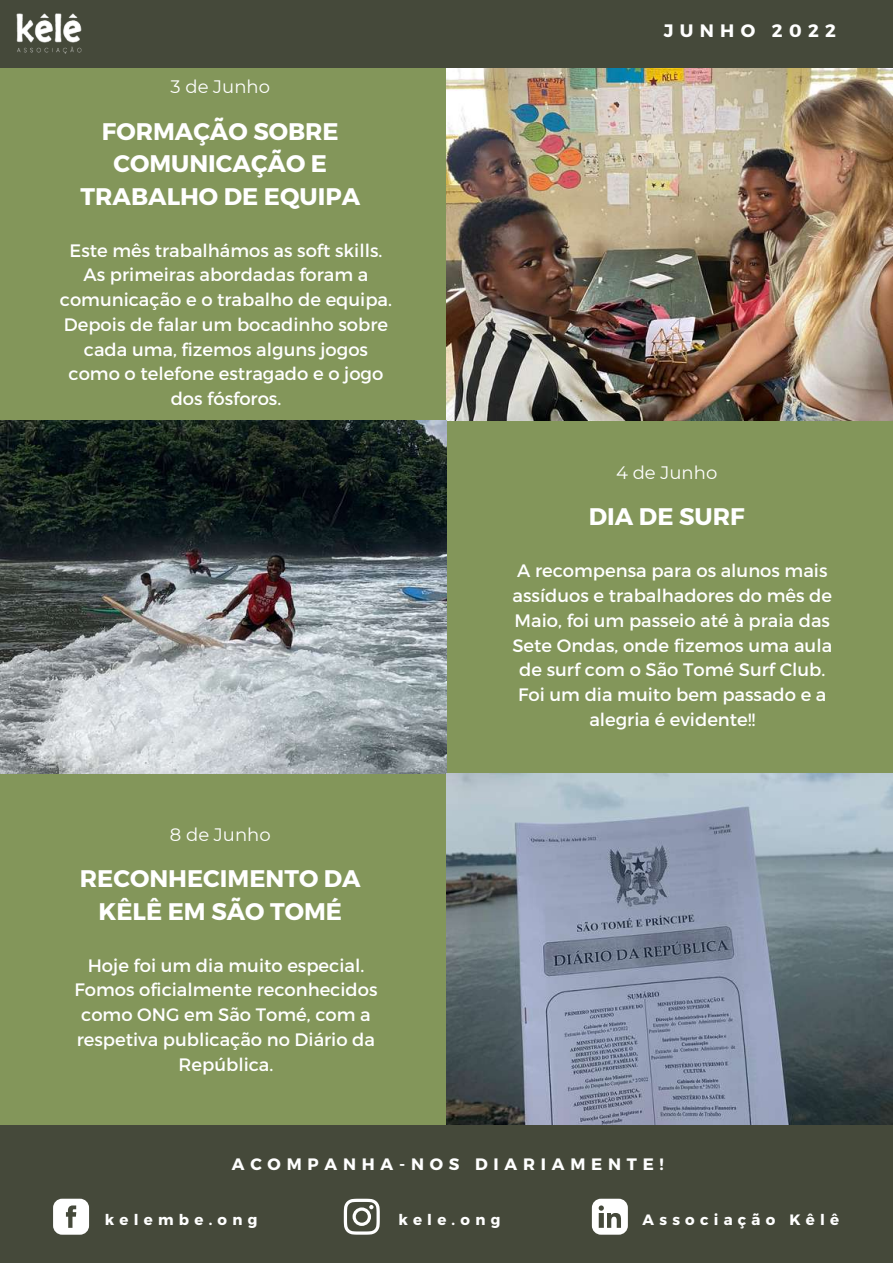
<style>
.page{position:relative;width:893px;height:1264px;background:#fff}
.page>*{position:absolute;margin:0;border:0;box-sizing:border-box;transform-origin:0 0}
.t1{font:700 24px/32.5px "Montserrat";color:#fff;text-align:center}
.t2{font:18px/24.8px "Montserrat";color:#fff;text-align:center}
.t3{font:700 18px "Montserrat";letter-spacing:.35em;color:#fff}
.t4{font:700 16.5px "Montserrat";letter-spacing:.35em;color:#fff}
.t5{font:700 15px "Montserrat";letter-spacing:.35em;color:#fff}
</style>
<div class="page">
<div style="left:0;top:0;width:892px;height:1262px;background:#83965a"></div>
<img style="left:446px;top:67px;width:446px;height:353px">
<img style="left:0;top:421px;width:446px;height:352px">
<img style="left:446px;top:774px;width:446px;height:351px">
<div style="left:0;top:0;width:892px;height:67px;background:#45493a"></div>
<div style="left:0;top:1125px;width:892px;height:137px;background:#45493a"></div>
<svg style="left:344px;top:1198px;width:36px;height:36px"></svg>
<svg style="left:53px;top:1198px;width:36px;height:36px"></svg>
<svg style="left:592px;top:1198px;width:35px;height:36px"></svg>
<img style="left:16px;top:13px;width:66px;height:41px">
<p class="t2" style="left:171px;top:74px;width:101px">3 de Junho</p>
<h1 class="t1" style="left:80px;top:113px;width:281px">FORMAÇÃO SOBRE<br>COMUNICAÇÃO E<br>TRABALHO DE EQUIPA</h1>
<p class="t2" style="left:60px;top:237px;width:334px">Este mês trabalhámos as soft skills.<br>As primeiras abordadas foram a comunicação e o trabalho de equipa.<br>Depois de falar um bocadinho sobre cada uma, fizemos alguns jogos como o telefone estragado e o jogo dos fósforos.</p>
<p class="t2" style="left:170px;top:821px;width:102px">8 de Junho</p>
<h1 class="t1" style="left:80px;top:861px;width:282px">RECONHECIMENTO DA<br>KÊLÊ EM SÃO TOMÉ</h1>
<p class="t2" style="left:74px;top:951px;width:304px">Hoje foi um dia muito especial.<br>Fomos oficialmente reconhecidos como ONG em São Tomé, com a respetiva publicação no Diário da<br>República.</p>
<p class="t3" style="left:664px;top:19px;width:173px">JUNHO 2022</p>
<p class="t2" style="left:616px;top:460px;width:103px">4 de Junho</p>
<h1 class="t1" style="left:589px;top:499px;width:157px">DIA DE SURF</h1>
<p class="t2" style="left:512px;top:557px;width:321px">A recompensa para os alunos mais assíduos e trabalhadores do mês de<br>Maio, foi um passeio até à praia das<br>Sete Ondas, onde fizemos uma aula de surf com o São Tomé Surf Club.<br>Foi um dia muito bem passado e a alegria é evidente!!</p>
<p class="t4" style="left:232px;top:1153px;width:433px">ACOMPANHA-NOS DIARIAMENTE!</p>
<p class="t5" style="left:105px;top:1209px;width:154px">kelembe.ong</p>
<p class="t5" style="left:398px;top:1209px;width:103px">kele.ong</p>
<p class="t5" style="left:642px;top:1209px;width:198px">Associação Kêlê</p>
</div>
